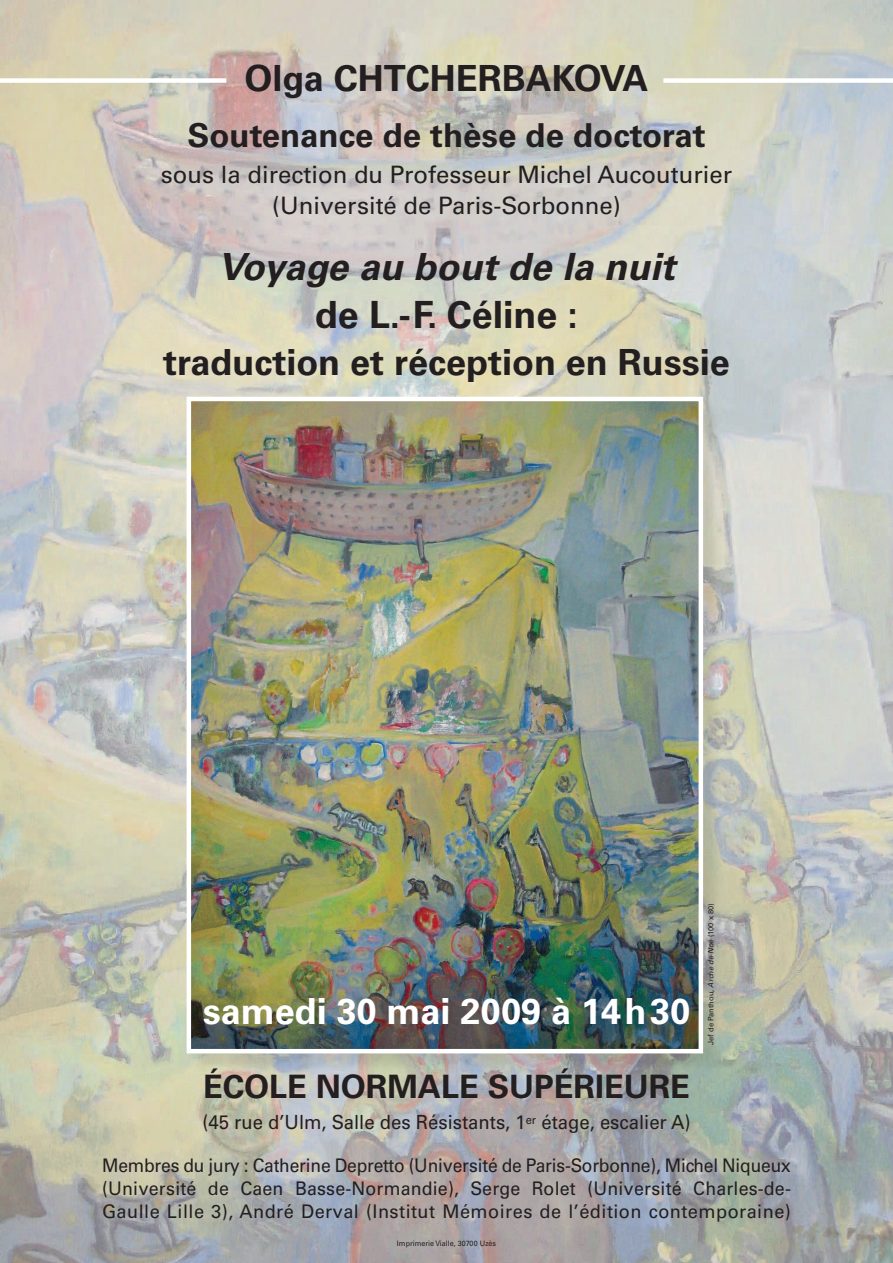
<style>
.page{position:relative;width:893px;height:1263px;background:#fff}
.page>*{position:absolute;margin:0;border:0;box-sizing:border-box;transform-origin:0 0}
.t1{font:italic 700 37.5px "Univers";letter-spacing:.005em;color:#231f20}
.t2{font:700 37.5px "Univers";color:#231f20}
.t3{font:700 36px "Univers";color:#231f20}
.t4{font:700 36px "Univers";color:#fff}
.t5{font:700 33px "Univers";color:#231f20}
.t6{font:700 32.25px "Univers";color:#231f20}
.t7{font:24px/31.5px "Univers";color:#231f20;text-align:center}
.t8{font:19.5px "Univers";color:#231f20;scale:.95 1}
.t9{font:18.75px/23.2px "Univers";letter-spacing:.025em;color:#231f20;text-align:justify;scale:.93 1}
.t10{font:7.5px "Univers";color:#231f20}
.t11{font:7.5px "Univers";color:#231f20;scale:.95 1}
.s1{font-style:italic}
</style>
<div class="page">
<img style="left:0;top:0;width:893px;height:1263px">
<img style="left:185px;top:396px;width:543px;height:682px">
<img style="left:192px;top:402px;width:506px;height:646px">
<div style="left:187px;top:397px;width:516px;height:656px;border:4px solid #fff"></div>
<div style="left:0;top:78px;width:226px;height:5px;background:#fff"></div>
<div style="left:663px;top:78px;width:230px;height:5px;background:#fff"></div>
<h2 class="t3" style="left:245px;top:65px;width:405px">Olga CHTCHERBAKOVA</h2>
<h3 class="t5" style="left:187px;top:123px;width:520px">Soutenance de thèse de doctorat</h3>
<p class="t7" style="left:161px;top:161px;width:572px">sous la direction du Professeur Michel Aucouturier (Université de Paris-Sorbonne)</p>
<h1 class="t1" style="left:218px;top:253px;width:459px">Voyage au bout de la nuit</h1>
<h1 class="t2" style="left:315px;top:301px;width:264px">de L.-F. Céline :</h1>
<h2 class="t3" style="left:163px;top:349px;width:568px">traduction et réception en Russie</h2>
<h2 class="t4" style="left:203px;top:998px;width:489px">samedi 30 mai 2009 à 14h30</h2>
<p class="t10" style="left:708px;top:1045px;width:143px;rotate:-90deg">Jef de Panthou, <span class="s1">Arche de Noé</span> (100 x 80)</p>
<h3 class="t6" style="left:203px;top:1074px;width:488px">ÉCOLE NORMALE SUPÉRIEURE</h3>
<p class="t8" style="left:202px;top:1115px;width:515px">(45 rue d’Ulm, Salle des Résistants, 1<sup>er</sup> étage, escalier A)</p>
<p class="t9" style="left:102px;top:1155px;width:742px">Membres du jury : Catherine Depretto (Université de Paris-Sorbonne), Michel Niqueux (Université de Caen Basse-Normandie), Serge Rolet (Université Charles-de-Gaulle Lille 3), André Derval (Institut Mémoires de l’édition contemporaine)</p>
<p class="t11" style="left:397px;top:1240px;width:106px">Imprimerie Vialle, 30700 Uzès</p>
</div>
